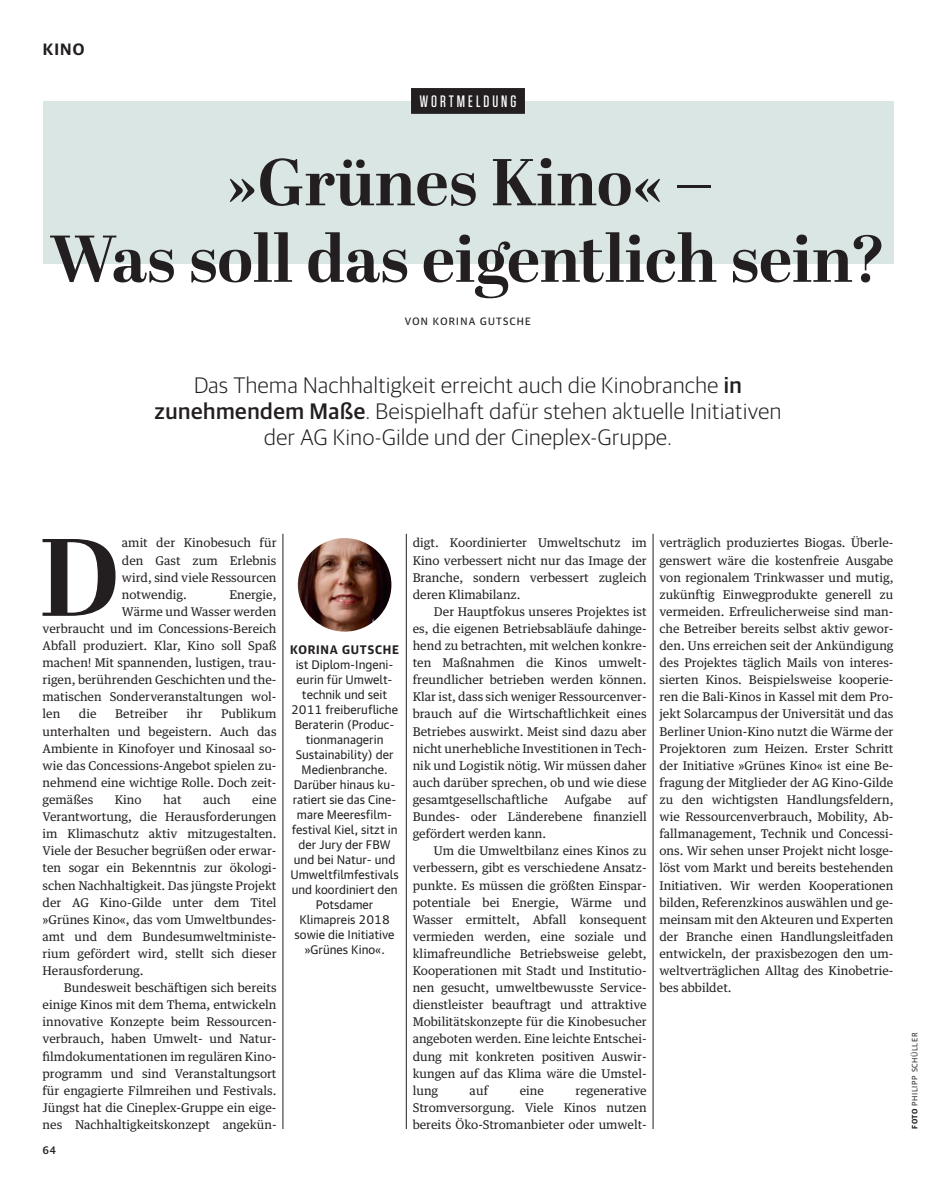
<style>
.page{position:relative;width:936px;height:1191px;background:#fff}
.page>*{position:absolute;margin:0;border:0;box-sizing:border-box;transform-origin:0 0}
.t1{font:700 109.65px "Abril Display";color:#231f20}
.t2{font:700 66px/76.5px "Abril Display";color:#231f20;text-align:center}
.t3{font:300 22.5px/25.7px "Guardian Sans";letter-spacing:.025em;color:#231f20;text-align:center}
.t4{font:500 16.5px "Tungsten";letter-spacing:.18em;color:#fff}
.t5{font:600 16.5px "Guardian Sans";color:#231f20}
.t6{font:12px/17.1px "Guardian Text Egyp";color:#231f20;text-align:justify}
.t7{font:12px/15px "Guardian Text Sans";color:#231f20;text-align:center}
.t8{font:12px "Guardian Text Sans";letter-spacing:.05em;color:#231f20}
.t9{font:700 12px "Guardian Text Sans";letter-spacing:.065em;color:#231f20}
.t10{font:500 10.5px "Guardian Text Sans";color:#231f20}
.t11{font:7.5px "Guardian Text Sans";letter-spacing:.075em;color:#231f20}
.s1{font-weight:500}
.s2{font-weight:700}
</style>
<div class="page">
<div style="left:43px;top:102px;width:850px;height:162px;background:#d9e6e3"></div>
<hr style="left:283px;top:534px;width:1px;height:595px;background:#231f20">
<hr style="left:406px;top:534px;width:1px;height:595px;background:#231f20">
<hr style="left:652px;top:534px;width:1px;height:595px;background:#231f20">
<img style="left:298px;top:538px;width:93px;height:93px;border-radius:50%">
<div style="left:411px;top:88px;width:114px;height:26px;background:#231f20"></div>
<h3 class="t5" style="left:43px;top:37px;width:43px">KINO</h3>
<h3 class="t4" style="left:419px;top:94px;width:98px">WORTMELDUNG</h3>
<h2 class="t2" style="left:50px;top:153px;width:837px">»Grünes Kino« –<br>Was soll das eigentlich sein?</h2>
<p class="t8" style="left:404px;top:315px;width:128px">VON KORINA GUTSCHE</p>
<h3 class="t3" style="left:154px;top:374px;width:628px">Das Thema Nachhaltigkeit erreicht auch die Kinobranche <span class="s1">in zunehmendem Maße</span>. Beispielhaft dafür stehen aktuelle Initiativen der AG Kino-Gilde und der Cineplex-Gruppe.</h3>
<h1 class="t1" style="left:40px;top:538px;width:82px">D</h1>
<p class="t6" style="left:122px;top:535px;width:156px">amit der Kinobesuch für den Gast zum Erlebnis wird, sind viele Ressourcen notwendig.</p>
<p class="t6" style="left:229px;top:586px;width:49px">Energie,</p>
<p class="t6" style="left:122px;top:604px;width:156px">Wärme und Wasser werden</p>
<p class="t6" style="left:43px;top:621px;width:235px">verbraucht und im Concessions-Bereich</p>
<p class="t6" style="left:43px;top:638px;width:235px">Abfall produziert. Klar, Kino soll Spaß</p>
<p class="t6" style="left:43px;top:655px;width:235px">machen! Mit spannenden, lustigen, trau-</p>
<p class="t6" style="left:43px;top:672px;width:235px">rigen, berührenden Geschichten und the-</p>
<p class="t6" style="left:43px;top:689px;width:235px">matischen Sonderveranstaltungen wol-</p>
<p class="t6" style="left:43px;top:706px;width:19px">len</p>
<p class="t6" style="left:79px;top:706px;width:19px">die</p>
<p class="t6" style="left:115px;top:706px;width:54px">Betreiber</p>
<p class="t6" style="left:186px;top:706px;width:18px">ihr</p>
<p class="t6" style="left:43px;top:706px;width:235px;text-indent:178px">Publikum unterhalten und begeistern. Auch das Ambiente in Kinofoyer und Kinosaal so&shy;wie das Concessions-Angebot spielen zu&shy;nehmend eine wichtige Rolle. Doch zeit&shy;gemäßes</p>
<p class="t6" style="left:115px;top:792px;width:28px">Kino</p>
<p class="t6" style="left:163px;top:792px;width:20px">hat</p>
<p class="t6" style="left:203px;top:792px;width:29px">auch</p>
<p class="t6" style="left:43px;top:792px;width:235px;text-indent:210px">eine Verantwortung, die Herausforderungen im Klimaschutz aktiv mitzugestalten.<br>Viele der Besucher begrüßen oder erwar&shy;ten sogar ein Bekenntnis zur ökologi&shy;schen Nachhaltigkeit. Das jüngste Projekt der AG Kino-Gilde unter dem Titel »Grünes Kino«, das vom Umweltbundes&shy;amt und dem Bundesumweltministe&shy;rium gefördert wird, stellt sich dieser Herausforderung.</p>
<p class="t6" style="left:43px;top:980px;width:235px;text-indent:21px">Bundesweit beschäftigen sich bereits einige Kinos mit dem Thema, entwickeln innovative Konzepte beim Ressourcen&shy;verbrauch, haben Umwelt- und Natur&shy;filmdokumentationen im regulären Kino&shy;programm und sind Veranstaltungsort für engagierte Filmreihen und Festivals.<br>Jüngst hat die Cineplex-Gruppe ein eige&shy;nes Nachhaltigkeitskonzept angekün-</p>
<p class="t10" style="left:43px;top:1142px;width:15px">64</p>
<p class="t9" style="left:290px;top:645px;width:111px">KORINA GUTSCHE</p>
<p class="t7" style="left:290px;top:657px;width:110px">ist Diplom-Ingeni&shy;eurin für Umwelt&shy;technik und seit<br>2011 freiberufliche<br>Beraterin (Produc&shy;tionmanagerin<br>Sustainability) der<br>Medienbranche.<br>Darüber hinaus ku&shy;ratiert sie das Cine&shy;mare Meeresfilm&shy;festival Kiel, sitzt in der Jury der FBW und bei Natur- und<br>Umweltfilmfestivals und koordiniert den<br>Potsdamer<br>Klimapreis 2018 sowie die Initiative »Grünes Kino«.</p>
<p class="t6" style="left:412px;top:535px;width:235px">digt. Koordinierter Umweltschutz im Kino verbessert nicht nur das Image der Branche, sondern verbessert zugleich deren Klimabilanz.</p>
<p class="t6" style="left:412px;top:604px;width:235px;text-indent:21px">Der Hauptfokus unseres Projektes ist es, die eigenen Betriebsabläufe dahinge&shy;hend zu betrachten, mit welchen konkre&shy;ten Maßnahmen die Kinos umwelt&shy;freundlicher betrieben werden können.<br>Klar ist, dass sich weniger Ressourcenver&shy;brauch auf die Wirtschaftlichkeit eines Betriebes auswirkt. Meist sind dazu aber nicht unerhebliche Investitionen in Tech&shy;nik und Logistik nötig. Wir müssen daher auch darüber sprechen, ob und wie diese gesamtgesellschaftliche</p>
<p class="t6" style="left:412px;top:792px;width:235px;text-indent:215px">auf Bundes- oder Länderebene finanziell gefördert werden kann.</p>
<p class="t6" style="left:412px;top:843px;width:235px;text-indent:21px">Um die Umweltbilanz eines Kinos zu verbessern, gibt es verschiedene Ansatz&shy;punkte. Es müssen die größten Einspar&shy;potentiale bei Energie, Wärme und Wasser ermittelt, Abfall konsequent vermieden werden, eine soziale und klimafreundliche Betriebsweise gelebt, Kooperationen mit Stadt und Institutio&shy;nen gesucht, umweltbewusste Service&shy;dienstleister beauftragt und attraktive Mobilitätskonzepte für die Kinobesucher angeboten werden. Eine leichte Entschei&shy;dung mit konkreten positiven Auswir&shy;kungen auf das Klima wäre die Umstel&shy;lung</p>
<p class="t6" style="left:564px;top:792px;width:48px">Aufgabe</p>
<p class="t6" style="left:469px;top:1082px;width:20px">auf</p>
<p class="t6" style="left:519px;top:1082px;width:26px">eine</p>
<p class="t6" style="left:412px;top:1082px;width:235px;text-indent:163px">regenerative Stromversorgung. Viele Kinos nutzen bereits Öko-Stromanbieter oder umwelt-</p>
<p class="t6" style="left:659px;top:535px;width:235px">verträglich produziertes Biogas. Überle&shy;genswert wäre die kostenfreie Ausgabe von regionalem Trinkwasser und mutig, zukünftig Einwegprodukte generell zu vermeiden. Erfreulicherweise sind man&shy;che Betreiber bereits selbst aktiv gewor&shy;den. Uns erreichen seit der Ankündigung des Projektes täglich Mails von interes&shy;sierten Kinos. Beispielsweise kooperie&shy;ren die Bali-Kinos in Kassel mit dem Pro&shy;jekt Solarcampus der Universität und das Berliner Union-Kino nutzt die Wärme der Projektoren zum Heizen. Erster Schritt der Initiative »Grünes Kino« ist eine Be&shy;fragung der Mitglieder der AG Kino-Gilde zu den wichtigsten Handlungsfeldern, wie Ressourcenverbrauch, Mobility, Ab&shy;fallmanagement, Technik und Concessi&shy;ons. Wir sehen unser Projekt nicht losge&shy;löst vom Markt und bereits bestehenden Initiativen. Wir werden Kooperationen bilden, Referenzkinos auswählen und ge&shy;meinsam mit den Akteuren und Experten der Branche einen Handlungsleitfaden entwickeln, der praxisbezogen den um&shy;weltverträglichen Alltag des Kinobetrie&shy;bes abbildet.</p>
<p class="t11" style="left:911px;top:1129px;width:98px;rotate:-90deg"><span class="s2">FOTO</span> PHILIPP SCHÜLLER</p>
</div>
